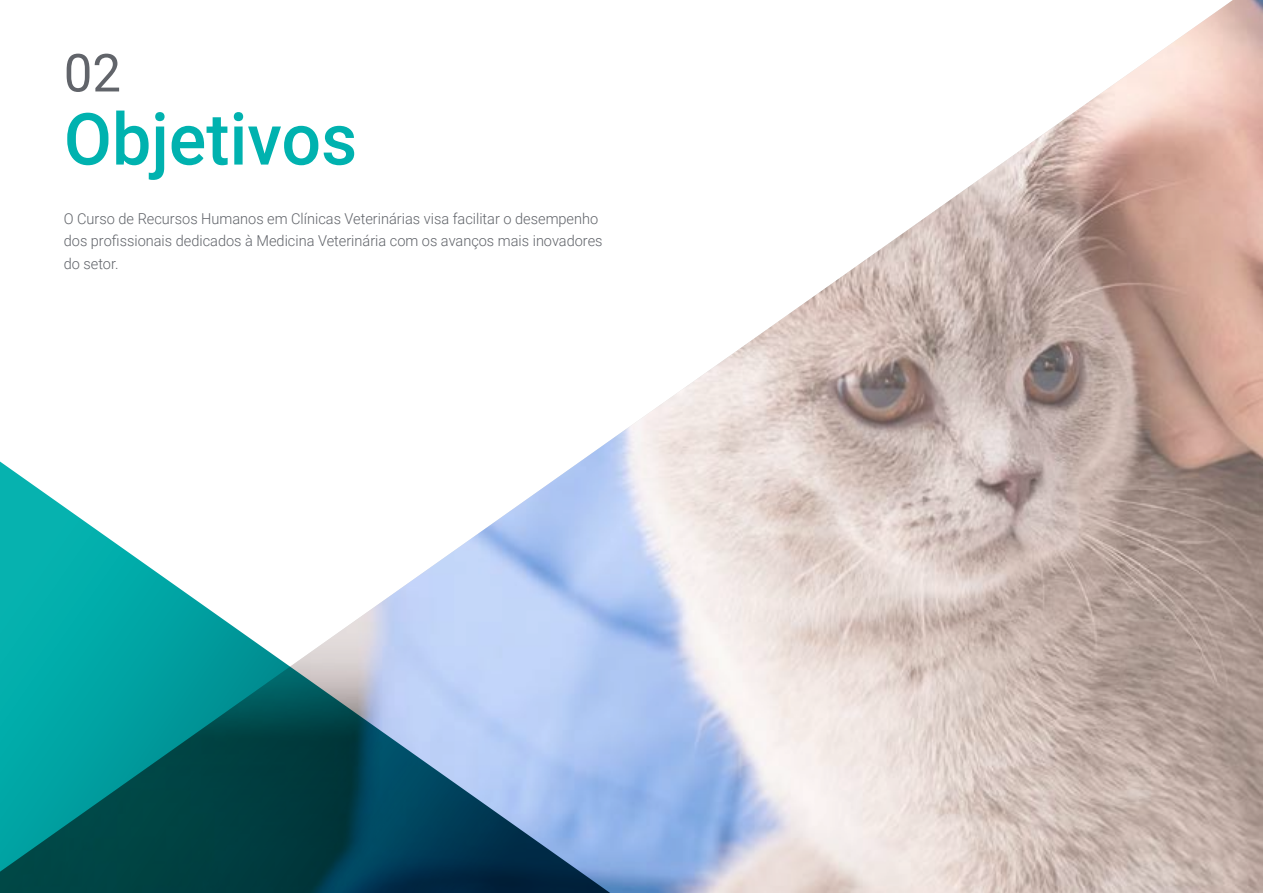
<style>
.page{position:relative;width:1263px;height:893px;background:#fff}
.page>*{position:absolute;margin:0;border:0;box-sizing:border-box;transform-origin:0 0}
.t1{font:500 72px "Roboto";color:#00b2af}
.t2{font:52.5px "Roboto";color:#61646a}
.t3{font:300 15px/22.5px "Roboto";color:#61646a}
</style>
<div class="page">
<img style="left:602px;top:0;width:661px;height:893px">
<svg style="left:0;top:446px;width:640px;height:447px"></svg>
<h2 class="t2" style="left:64px;top:36px;width:59px">02</h2>
<h1 class="t1" style="left:64px;top:89px;width:295px">Objetivos</h1>
<p class="t3" style="left:64px;top:207px;width:540px">O Curso de Recursos Humanos em Clínicas Veterinárias visa facilitar o desempenho dos profissionais dedicados à Medicina Veterinária com os avanços mais inovadores do setor.</p>
</div>
